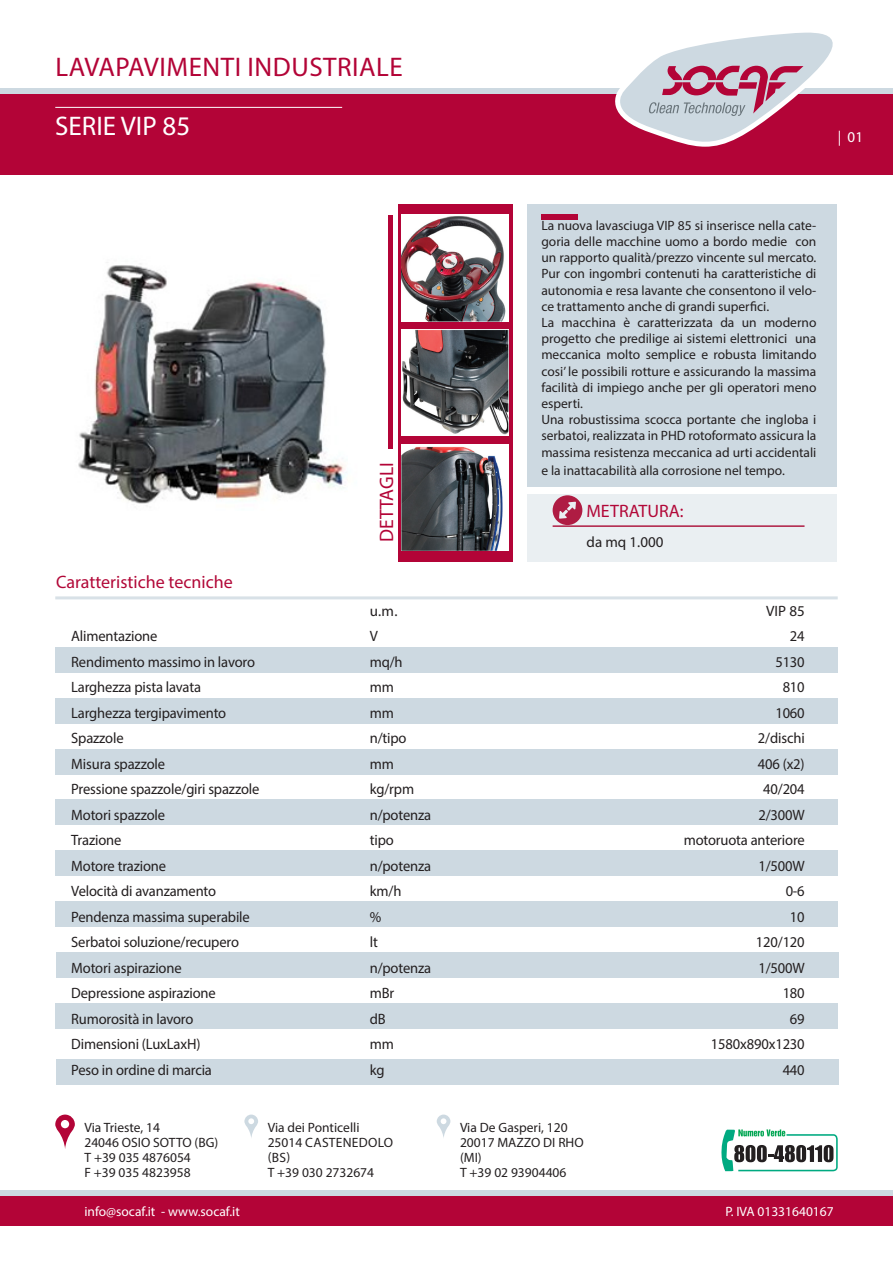
<style>
.page{position:relative;width:893px;height:1263px;background:#fff}
.page>*{position:absolute;margin:0;border:0;box-sizing:border-box;transform-origin:0 0}
.t1{font:27px "Myriad Pro";letter-spacing:.02em;color:#b30437}
.t2{font:27px "Myriad Pro";color:#fff}
.t3{font:19.5px "Myriad Pro";color:#b30437}
.t4{font:18px "Myriad Pro";color:#b20838}
.Piè_di_pagina{font:15px "Myriad Pro";letter-spacing:-.01em;color:#231f20}
.t5{font:15px "Myriad Pro";color:#fff}
.t6{font:13.5px/16.2px "Myriad Pro";color:#231f20;text-align:justify}
.t7{font:13.5px "Myriad Pro";color:#fff}
.t8{font:13.5px/15px "Myriad Pro";letter-spacing:.02em;color:#231f20}
</style>
<div class="page">
<div style="left:56px;top:1059px;width:782px;height:25px;background:#cdd9e1"></div>
<div style="left:55px;top:1003px;width:783px;height:26px;background:#cdd9e1"></div>
<div style="left:56px;top:952px;width:782px;height:26px;background:#cdd9e1"></div>
<div style="left:0;top:94px;width:893px;height:80px;background:#b30437"></div>
<div style="left:0;top:1196px;width:893px;height:29px;background:#b30437"></div>
<div style="left:0;top:88px;width:893px;height:6px;background:#cdd9e1"></div>
<div style="left:0;top:1190px;width:893px;height:6px;background:#cdd9e1"></div>
<hr style="left:55px;top:107px;width:287px;height:1px;background:#fff">
<svg style="left:55px;top:1114px;width:20px;height:35px"></svg>
<svg style="left:244px;top:1114px;width:14px;height:24px"></svg>
<svg style="left:437px;top:1114px;width:13px;height:24px"></svg>
<svg style="left:721px;top:1129px;width:117px;height:42px"></svg>
<div style="left:527px;top:204px;width:310px;height:283px;background:#cdd9e1"></div>
<div style="left:541px;top:214px;width:36px;height:6px;background:#b30437"></div>
<svg style="left:398px;top:204px;width:115px;height:357px;background:#b8204d"></svg>
<hr style="left:388px;top:215px;width:4px;height:234px;background:#b30437">
<div style="left:55px;top:647px;width:783px;height:26px;background:#cdd9e1"></div>
<hr style="left:55px;top:596px;width:783px;height:3px;background:#d8e1e7">
<div style="left:55px;top:698px;width:783px;height:26px;background:#cdd9e1"></div>
<div style="left:55px;top:749px;width:783px;height:26px;background:#cdd9e1"></div>
<div style="left:55px;top:799px;width:783px;height:26px;background:#cdd9e1"></div>
<div style="left:55px;top:850px;width:783px;height:26px;background:#cdd9e1"></div>
<div style="left:55px;top:901px;width:783px;height:26px;background:#cdd9e1"></div>
<div style="left:527px;top:494px;width:310px;height:67px;background:#eaeff2"></div>
<hr style="left:553px;top:525px;width:251px;height:2px;background:#af1c43">
<svg style="left:553px;top:495px;width:29px;height:30px"></svg>
<svg style="left:615px;top:32px;width:218px;height:115px"></svg>
<img style="left:78px;top:262px;width:269px;height:242px">
<img style="left:402px;top:215px;width:106px;height:106px">
<img style="left:402px;top:330px;width:106px;height:106px">
<img style="left:402px;top:444px;width:106px;height:107px">
<p class="t1" style="left:56px;top:50px;width:349px">LAVAPAVIMENTI INDUSTRIALE</p>
<p class="t2" style="left:55px;top:109px;width:136px">SERIE VIP 85</p>
<p class="t5" style="left:838px;top:128px;width:27px">| 01</p>
<p class="t4" style="left:56px;top:570px;width:178px">Caratteristiche tecniche</p>
<p class="t3" style="left:374px;top:542px;width:81px;rotate:-90deg">DETTAGLI</p>
<p class="t6" style="left:541px;top:217px;width:277px">La nuova lavasciuga VIP 85 si inserisce nella cate&shy;goria delle macchine uomo a bordo medie con un rapporto qualità/prezzo vincente sul mercato.<br>Pur con ingombri contenuti ha caratteristiche di autonomia e resa lavante che consentono il velo&shy;ce trattamento anche di grandi superfici.</p>
<p class="t6" style="left:541px;top:314px;width:277px">La macchina è caratterizzata da un moderno progetto che predilige ai sistemi elettronici una meccanica molto semplice e robusta limitando cosi’ le possibili rotture e assicurando la massima facilità di impiego anche per gli operatori meno esperti.</p>
<p class="t6" style="left:541px;top:411px;width:277px">Una robustissima scocca portante che ingloba i serbatoi, realizzata in PHD rotoformato assicura la massima resistenza meccanica ad urti accidentali</p>
<p class="t6" style="left:541px;top:462px;width:245px">e la inattacabilità alla corrosione nel tempo.</p>
<p class="t4" style="left:586px;top:500px;width:99px">METRATURA:</p>
<p class="Piè_di_pagina" style="left:587px;top:533px;width:78px">da mq 1.000</p>
<p class="Piè_di_pagina" style="left:370px;top:601px;width:29px">u.m.</p>
<p class="Piè_di_pagina" style="left:766px;top:601px;width:40px">VIP 85</p>
<p class="Piè_di_pagina" style="left:71px;top:627px;width:88px">Alimentazione</p>
<p class="Piè_di_pagina" style="left:370px;top:627px;width:10px">V</p>
<p class="Piè_di_pagina" style="left:790px;top:627px;width:16px">24</p>
<p class="Piè_di_pagina" style="left:71px;top:652px;width:185px">Rendimento massimo in lavoro</p>
<p class="Piè_di_pagina" style="left:370px;top:652px;width:34px">mq/h</p>
<p class="Piè_di_pagina" style="left:775px;top:652px;width:31px">5130</p>
<p class="Piè_di_pagina" style="left:71px;top:678px;width:131px">Larghezza pista lavata</p>
<p class="Piè_di_pagina" style="left:370px;top:678px;width:26px">mm</p>
<p class="Piè_di_pagina" style="left:783px;top:678px;width:24px">810</p>
<p class="Piè_di_pagina" style="left:71px;top:703px;width:157px">Larghezza tergipavimento</p>
<p class="Piè_di_pagina" style="left:370px;top:703px;width:26px">mm</p>
<p class="Piè_di_pagina" style="left:775px;top:703px;width:31px">1060</p>
<p class="Piè_di_pagina" style="left:71px;top:729px;width:54px">Spazzole</p>
<p class="Piè_di_pagina" style="left:370px;top:729px;width:38px">n/tipo</p>
<p class="Piè_di_pagina" style="left:758px;top:729px;width:48px">2/dischi</p>
<p class="Piè_di_pagina" style="left:71px;top:754px;width:95px">Misura spazzole</p>
<p class="Piè_di_pagina" style="left:370px;top:754px;width:26px">mm</p>
<p class="Piè_di_pagina" style="left:758px;top:754px;width:48px">406 (x2)</p>
<p class="Piè_di_pagina" style="left:71px;top:780px;width:190px">Pressione spazzole/giri spazzole</p>
<p class="Piè_di_pagina" style="left:370px;top:780px;width:46px">kg/rpm</p>
<p class="Piè_di_pagina" style="left:763px;top:780px;width:43px">40/204</p>
<p class="Piè_di_pagina" style="left:71px;top:805px;width:95px">Motori spazzole</p>
<p class="Piè_di_pagina" style="left:370px;top:805px;width:63px">n/potenza</p>
<p class="Piè_di_pagina" style="left:758px;top:805px;width:48px">2/300W</p>
<p class="Piè_di_pagina" style="left:71px;top:831px;width:52px">Trazione</p>
<p class="Piè_di_pagina" style="left:370px;top:831px;width:26px">tipo</p>
<p class="Piè_di_pagina" style="left:684px;top:831px;width:123px">motoruota anteriore</p>
<p class="Piè_di_pagina" style="left:71px;top:856px;width:96px">Motore trazione</p>
<p class="Piè_di_pagina" style="left:370px;top:856px;width:63px">n/potenza</p>
<p class="Piè_di_pagina" style="left:758px;top:856px;width:48px">1/500W</p>
<p class="Piè_di_pagina" style="left:71px;top:882px;width:147px">Velocità di avanzamento</p>
<p class="Piè_di_pagina" style="left:370px;top:882px;width:33px">km/h</p>
<p class="Piè_di_pagina" style="left:786px;top:882px;width:21px">0-6</p>
<p class="Piè_di_pagina" style="left:71px;top:907px;width:180px">Pendenza massima superabile</p>
<p class="Piè_di_pagina" style="left:370px;top:907px;width:13px">%</p>
<p class="Piè_di_pagina" style="left:790px;top:907px;width:16px">10</p>
<p class="Piè_di_pagina" style="left:71px;top:933px;width:169px">Serbatoi soluzione/recupero</p>
<p class="Piè_di_pagina" style="left:370px;top:933px;width:10px">lt</p>
<p class="Piè_di_pagina" style="left:756px;top:933px;width:50px">120/120</p>
<p class="Piè_di_pagina" style="left:71px;top:958px;width:112px">Motori aspirazione</p>
<p class="Piè_di_pagina" style="left:370px;top:958px;width:63px">n/potenza</p>
<p class="Piè_di_pagina" style="left:758px;top:958px;width:48px">1/500W</p>
<p class="Piè_di_pagina" style="left:71px;top:984px;width:146px">Depressione aspirazione</p>
<p class="Piè_di_pagina" style="left:370px;top:984px;width:26px">mBr</p>
<p class="Piè_di_pagina" style="left:783px;top:984px;width:24px">180</p>
<p class="Piè_di_pagina" style="left:71px;top:1009px;width:124px">Rumorosità in lavoro</p>
<p class="Piè_di_pagina" style="left:370px;top:1009px;width:17px">dB</p>
<p class="Piè_di_pagina" style="left:790px;top:1009px;width:16px">69</p>
<p class="Piè_di_pagina" style="left:71px;top:1035px;width:131px">Dimensioni (LuxLaxH)</p>
<p class="Piè_di_pagina" style="left:370px;top:1035px;width:26px">mm</p>
<p class="Piè_di_pagina" style="left:711px;top:1035px;width:95px">1580x890x1230</p>
<p class="Piè_di_pagina" style="left:71px;top:1060px;width:142px">Peso in ordine di marcia</p>
<p class="Piè_di_pagina" style="left:370px;top:1060px;width:16px">kg</p>
<p class="Piè_di_pagina" style="left:783px;top:1060px;width:24px">440</p>
<p class="t6" style="left:84px;top:1119px;width:77px">Via Trieste, 14</p>
<p class="t6" style="left:84px;top:1134px;width:135px">24046 OSIO SOTTO (BG)</p>
<p class="t6" style="left:84px;top:1149px;width:108px">T +39 035 4876054</p>
<p class="t6" style="left:84px;top:1164px;width:108px">F +39 035 4823958</p>
<p class="t6" style="left:268px;top:1119px;width:93px">Via dei Ponticelli</p>
<p class="t8" style="left:268px;top:1135px;width:127px">25014 CASTENEDOLO (BS)</p>
<p class="t6" style="left:268px;top:1164px;width:108px">T +39 030 2732674</p>
<p class="t6" style="left:460px;top:1119px;width:109px">Via De Gasperi, 120</p>
<p class="t6" style="left:460px;top:1135px;width:125px;line-height:15px">20017 MAZZO DI RHO (MI)</p>
<p class="t6" style="left:460px;top:1164px;width:108px">T +39 02 93904406</p>
<p class="t7" style="left:84px;top:1202px;width:157px">info@socaf.it - www.socaf.it</p>
<p class="t7" style="left:725px;top:1202px;width:110px">P. IVA 01331640167</p>
</div>
